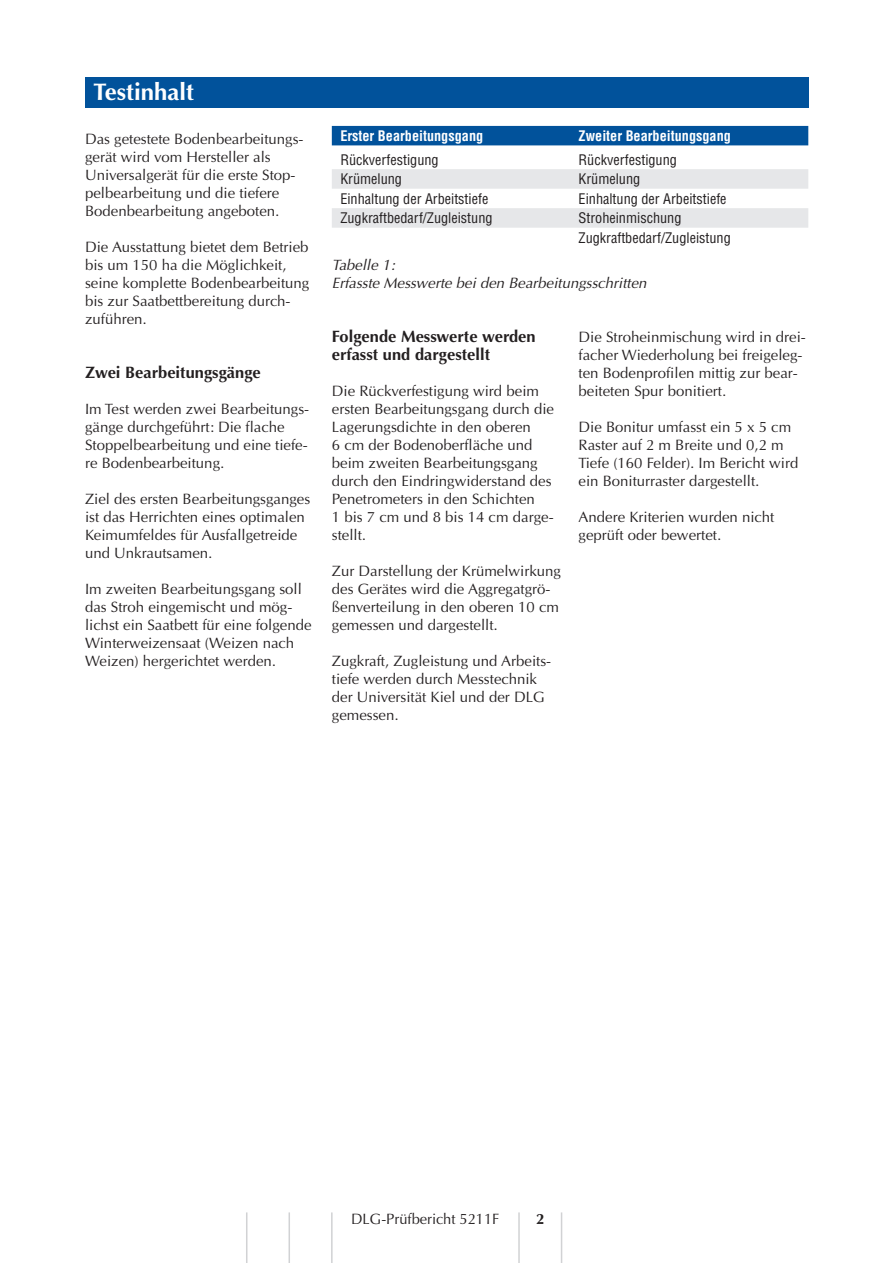
<style>
.page{position:relative;width:893px;height:1263px;background:#fff}
.page>*{position:absolute;margin:0;border:0;box-sizing:border-box;transform-origin:0 0}
.t1{font:700 24px "Optima";color:#fff}
.t2{font:700 16.5px/18px "Optima";color:#231f20}
.t3{font:15px/18px "Optima";color:#231f20}
.t4{font:italic 15px/18px "Optima";color:#231f20}
.t5{font:700 15px "Optima";color:#231f20}
.t6{font:condensed 14.25px/19.5px "Helvetica";color:#231f20}
.t7{font:700 condensed 14.25px "Helvetica";color:#fff}
</style>
<div class="page">
<hr style="left:331px;top:1212px;width:1px;height:51px;background:#d1d2d4">
<hr style="left:288px;top:1212px;width:2px;height:51px;background:#d1d2d4">
<hr style="left:246px;top:1212px;width:1px;height:51px;background:#d1d2d4">
<hr style="left:561px;top:1212px;width:1px;height:51px;background:#d1d2d4">
<hr style="left:518px;top:1212px;width:1px;height:51px;background:#d1d2d4">
<div style="left:332px;top:126px;width:476px;height:19px;background:#01529b"></div>
<div style="left:332px;top:169px;width:476px;height:20px;background:#e6e7e9"></div>
<div style="left:332px;top:208px;width:476px;height:20px;background:#e6e7e9"></div>
<div style="left:85px;top:77px;width:723px;height:31px;background:#01529b"></div>
<h1 class="t1" style="left:94px;top:82px;width:102px">Testinhalt</h1>
<p class="t3" style="left:85px;top:131px;width:220px">Das getestete Bodenbearbeitungs&shy;gerät wird vom Hersteller als<br>Universalgerät für die erste Stop&shy;pelbearbeitung und die tiefere<br>Bodenbearbeitung angeboten.</p>
<p class="t3" style="left:85px;top:239px;width:226px">Die Ausstattung bietet dem Betrieb bis um 150 ha die Möglichkeit, seine komplette Bodenbearbeitung bis zur Saatbettbereitung durch&shy;zuführen.</p>
<p class="t2" style="left:85px;top:365px;width:177px">Zwei Bearbeitungsgänge</p>
<p class="t3" style="left:85px;top:401px;width:226px">Im Test werden zwei Bearbeitungs&shy;gänge durchgeführt: Die flache<br>Stoppelbearbeitung und eine tiefe&shy;re Bodenbearbeitung.</p>
<p class="t3" style="left:85px;top:491px;width:227px">Ziel des ersten Bearbeitungsganges ist das Herrichten eines optimalen<br>Keimumfeldes für Ausfallgetreide und Unkrautsamen.</p>
<p class="t3" style="left:85px;top:581px;width:228px">Im zweiten Bearbeitungsgang soll das Stroh eingemischt und mög&shy;lichst ein Saatbett für eine folgende Winterweizensaat (Weizen nach Weizen) hergerichtet werden.</p>
<p class="t7" style="left:340px;top:130px;width:144px">Erster Bearbeitungsgang</p>
<p class="t7" style="left:578px;top:130px;width:154px">Zweiter Bearbeitungsgang</p>
<p class="t6" style="left:340px;top:151px;width:100px">Rückverfestigung</p>
<p class="t6" style="left:578px;top:151px;width:100px">Rückverfestigung</p>
<p class="t6" style="left:340px;top:171px;width:63px">Krümelung</p>
<p class="t6" style="left:578px;top:171px;width:63px">Krümelung</p>
<p class="t6" style="left:340px;top:190px;width:149px">Einhaltung der Arbeitstiefe</p>
<p class="t6" style="left:578px;top:190px;width:149px">Einhaltung der Arbeitstiefe</p>
<p class="t6" style="left:340px;top:210px;width:154px">Zugkraftbedarf/Zugleistung</p>
<p class="t6" style="left:578px;top:210px;width:154px">Stroheinmischung<br>Zugkraftbedarf/Zugleistung</p>
<p class="t4" style="left:332px;top:257px;width:316px">Tabelle 1:<br>Erfasste Messwerte bei den Bearbeitungsschritten</p>
<p class="t2" style="left:332px;top:329px;width:205px">Folgende Messwerte werden erfasst und dargestellt</p>
<p class="t3" style="left:332px;top:383px;width:224px">Die Rückverfestigung wird beim ersten Bearbeitungsgang durch die<br>Lagerungsdichte in den oberen<br>6 cm der Bodenoberfläche und beim zweiten Bearbeitungsgang durch den Eindringwiderstand des<br>Penetrometers in den Schichten<br>1 bis 7 cm und 8 bis 14 cm darge&shy;stellt.</p>
<p class="t3" style="left:332px;top:563px;width:231px">Zur Darstellung der Krümelwirkung des Gerätes wird die Aggregatgrö&shy;ßenverteilung in den oberen 10 cm gemessen und dargestellt.</p>
<p class="t3" style="left:332px;top:653px;width:221px">Zugkraft, Zugleistung und Arbeits&shy;tiefe werden durch Messtechnik der Universität Kiel und der DLG gemessen.</p>
<p class="t3" style="left:578px;top:329px;width:229px">Die Stroheinmischung wird in drei&shy;facher Wiederholung bei freigeleg&shy;ten Bodenprofilen mittig zur bear&shy;beiteten Spur bonitiert.</p>
<p class="t3" style="left:578px;top:419px;width:221px">Die Bonitur umfasst ein 5 x 5 cm<br>Raster auf 2 m Breite und 0,2 m<br>Tiefe (160 Felder). Im Bericht wird ein Boniturraster dargestellt.</p>
<p class="t3" style="left:578px;top:509px;width:197px">Andere Kriterien wurden nicht geprüft oder bewertet.</p>
<p class="t3" style="left:351px;top:1211px;width:150px">DLG-Prüfbericht 5211F</p>
<p class="t5" style="left:536px;top:1213px;width:10px">2</p>
</div>
